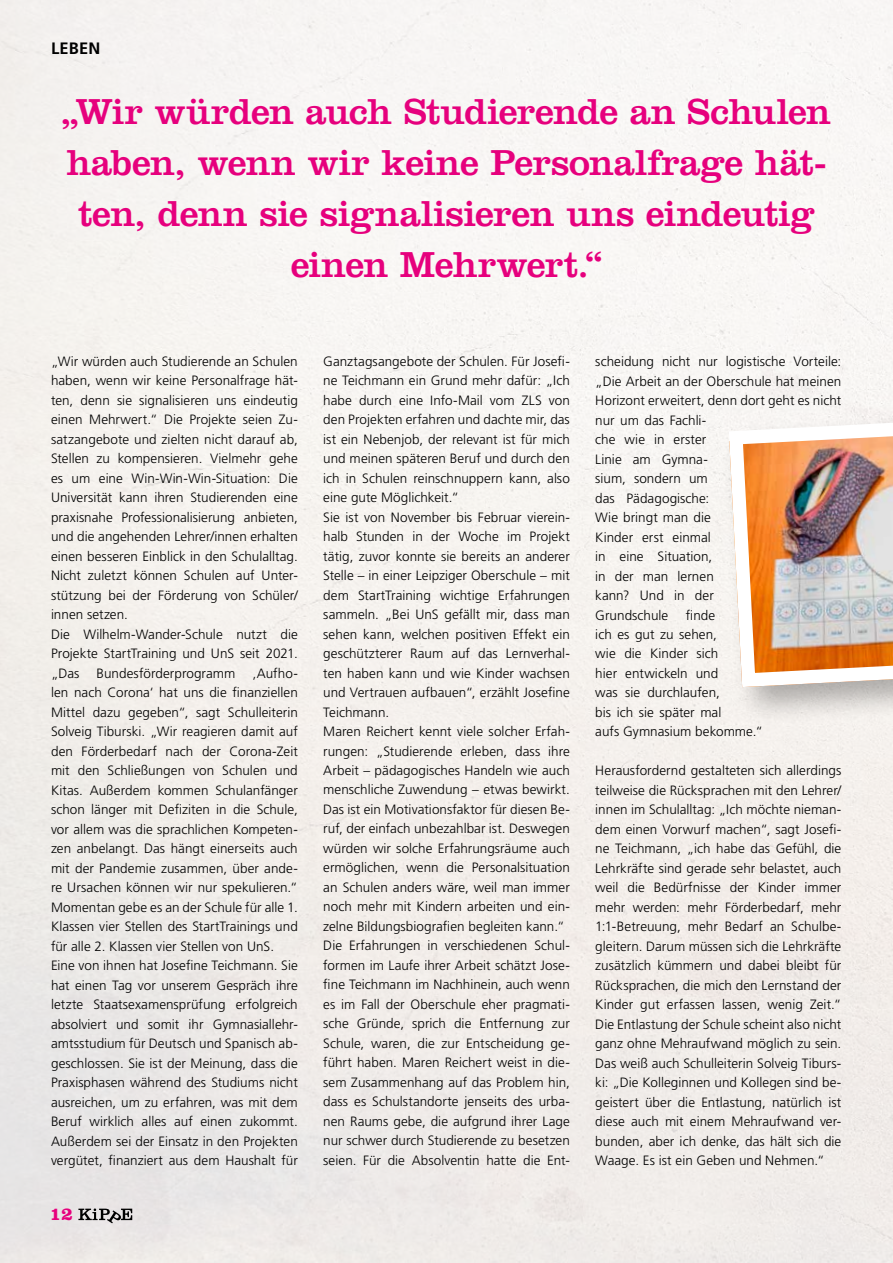
<style>
.page{position:relative;width:893px;height:1263px;background:#fff}
.page>*{position:absolute;margin:0;border:0;box-sizing:border-box;transform-origin:0 0}
.t1{font:37.5px/51px "Clarendon LT";letter-spacing:-.015em;color:#e6007d;text-align:center}
.t2{font:700 18.6px "Clarendon LT";color:#e6007d}
.t3{font:700 16.5px "Frutiger LT";letter-spacing:.01em;color:#000}
.t4{font:300 13.5px/19.5px "Frutiger LT";letter-spacing:.005em;color:#000}
</style>
<div class="page">
<svg style="left:78px;top:1208px;width:54px;height:15px"></svg>
<div style="left:721px;top:403px;width:172px;height:323px;background:#000;opacity:.3"></div>
<img style="left:722px;top:404px;width:171px;height:290px">
<p class="t3" style="left:51px;top:39px;width:51px">LEBEN</p>
<h1 class="t1" style="left:62px;top:86px;width:771px">„Wir würden auch Studierende an Schulen haben, wenn wir keine Personalfrage hät&shy;ten, denn sie signalisieren uns eindeutig einen Mehrwert.“</h1>
<p class="t4" style="left:51px;top:352px;width:248px">„Wir würden auch Studierende an Schulen haben, wenn wir keine Personalfrage hät&shy;ten, denn sie signalisieren uns eindeutig einen Mehrwert.“ Die Projekte seien Zu&shy;satzangebote und zielten nicht darauf ab, Stellen zu kompensieren. Vielmehr gehe es um eine Win-Win-Win-Situation: Die Universität kann ihren Studierenden eine praxisnahe Professionalisierung anbieten, und die angehenden Lehrer/innen erhalten einen besseren Einblick in den Schulalltag.<br>Nicht zuletzt können Schulen auf Unter&shy;stützung bei der Förderung von Schüler/ innen setzen.<br>Die Wilhelm-Wander-Schule nutzt die Projekte StartTraining und UnS seit 2021. „Das</p>
<p class="t4" style="left:51px;top:663px;width:248px;text-indent:201px">‚Aufho&shy;len nach Corona‘ hat uns die finanziellen Mittel dazu gegeben“, sagt Schulleiterin Solveig Tiburski. „Wir reagieren damit auf den Förderbedarf nach der Corona-Zeit mit den Schließungen von Schulen und Kitas. Außerdem kommen Schulanfänger schon länger mit Defiziten in die Schule, vor allem was die sprachlichen Kompeten&shy;zen anbelangt. Das hängt einerseits auch mit der Pandemie zusammen, über ande&shy;re Ursachen können wir nur spekulieren.“ Momentan gebe es an der Schule für alle 1.<br>Klassen vier Stellen des StartTrainings und für alle 2. Klassen vier Stellen von UnS.<br>Eine von ihnen hat Josefine Teichmann. Sie hat einen Tag vor unserem Gespräch ihre letzte Staatsexamensprüfung erfolgreich absolviert und somit ihr Gymnasiallehr&shy;amtsstudium für Deutsch und Spanisch ab&shy;geschlossen. Sie ist der Meinung, dass die Praxisphasen während des Studiums nicht ausreichen, um zu erfahren, was mit dem Beruf wirklich alles auf einen zukommt.<br>Außerdem sei der Einsatz in den Projekten vergütet, finanziert aus dem Haushalt für</p>
<p class="t4" style="left:97px;top:663px;width:140px">Bundesförderprogramm</p>
<h2 class="t2" style="left:50px;top:1203px;width:24px">12</h2>
<p class="t4" style="left:323px;top:351px;width:248px">Ganztagsangebote der Schulen. Für Josefi&shy;ne Teichmann ein Grund mehr dafür: „Ich habe durch eine Info-Mail vom ZLS von den Projekten erfahren und dachte mir, das ist ein Nebenjob, der relevant ist für mich und meinen späteren Beruf und durch den ich in Schulen reinschnuppern kann, also eine gute Möglichkeit.“<br>Sie ist von November bis Februar vierein&shy;halb Stunden in der Woche im Projekt tätig, zuvor konnte sie bereits an anderer Stelle – in einer Leipziger Oberschule – mit dem StartTraining wichtige Erfahrungen sammeln. „Bei UnS gefällt mir, dass man sehen kann, welchen positiven Effekt ein geschützterer Raum auf das Lernverhal&shy;ten haben kann und wie Kinder wachsen und Vertrauen aufbauen“, erzählt Josefine Teichmann.<br>Maren Reichert kennt viele solcher Erfah&shy;rungen: „Studierende erleben, dass ihre Arbeit – pädagogisches Handeln wie auch menschliche Zuwendung – etwas bewirkt.<br>Das ist ein Motivationsfaktor für diesen Be&shy;ruf, der einfach unbezahlbar ist. Deswegen würden wir solche Erfahrungsräume auch ermöglichen, wenn die Personalsituation an Schulen anders wäre, weil man immer noch mehr mit Kindern arbeiten und ein&shy;zelne Bildungsbiografien begleiten kann.“ Die Erfahrungen in verschiedenen Schul&shy;formen im Laufe ihrer Arbeit schätzt Jose&shy;fine Teichmann im Nachhinein, auch wenn es im Fall der Oberschule eher pragmati&shy;sche Gründe, sprich die Entfernung zur Schule, waren, die zur Entscheidung ge&shy;führt haben. Maren Reichert weist in die&shy;sem Zusammenhang auf das Problem hin, dass es Schulstandorte jenseits des urba&shy;nen Raums gebe, die aufgrund ihrer Lage nur schwer durch Studierende zu besetzen seien. Für die Absolventin hatte die Ent-</p>
<p class="t4" style="left:595px;top:352px;width:248px">scheidung nicht nur logistische Vorteile: „Die Arbeit an der Oberschule hat meinen<br>Horizont erweitert, denn dort geht es nicht nur um das Fachli-<br>che wie in erster<br>Linie am Gymna-<br>sium, sondern um<br>das Pädagogische:<br>Wie bringt man die<br>Kinder erst einmal<br>in eine Situation,<br>in der man lernen<br>kann? Und in der<br>Grundschule</p>
<p class="t4" style="left:595px;top:605px;width:169px;text-indent:91px">finde<br>ich es gut zu sehen,<br>wie die Kinder sich<br>hier entwickeln und<br>was sie durchlaufen,<br>bis ich sie später mal<br>aufs Gymnasium bekomme.“</p>
<p class="t4" style="left:595px;top:761px;width:248px;text-align:justify">Herausfordernd gestalteten sich allerdings teilweise die Rücksprachen mit den Lehrer/ innen im Schulalltag: „Ich möchte nieman&shy;dem einen Vorwurf machen“, sagt Josefi&shy;ne Teichmann, „ich habe das Gefühl, die Lehrkräfte sind gerade sehr belastet, auch weil die Bedürfnisse der Kinder immer mehr werden: mehr Förderbedarf, mehr 1:1-Betreuung, mehr Bedarf an Schulbe&shy;gleitern. Darum müssen sich die Lehrkräfte zusätzlich kümmern und dabei bleibt für Rücksprachen, die mich den Lernstand der Kinder gut erfassen lassen, wenig Zeit.“ Die Entlastung der Schule scheint also nicht ganz ohne Mehraufwand möglich zu sein.<br>Das weiß auch Schulleiterin Solveig Tiburs&shy;ki: „Die Kolleginnen und Kollegen sind be&shy;geistert über die Entlastung, natürlich ist diese auch mit einem Mehraufwand ver&shy;bunden, aber ich denke, das hält sich die Waage. Es ist ein Geben und Nehmen.“</p>
</div>
